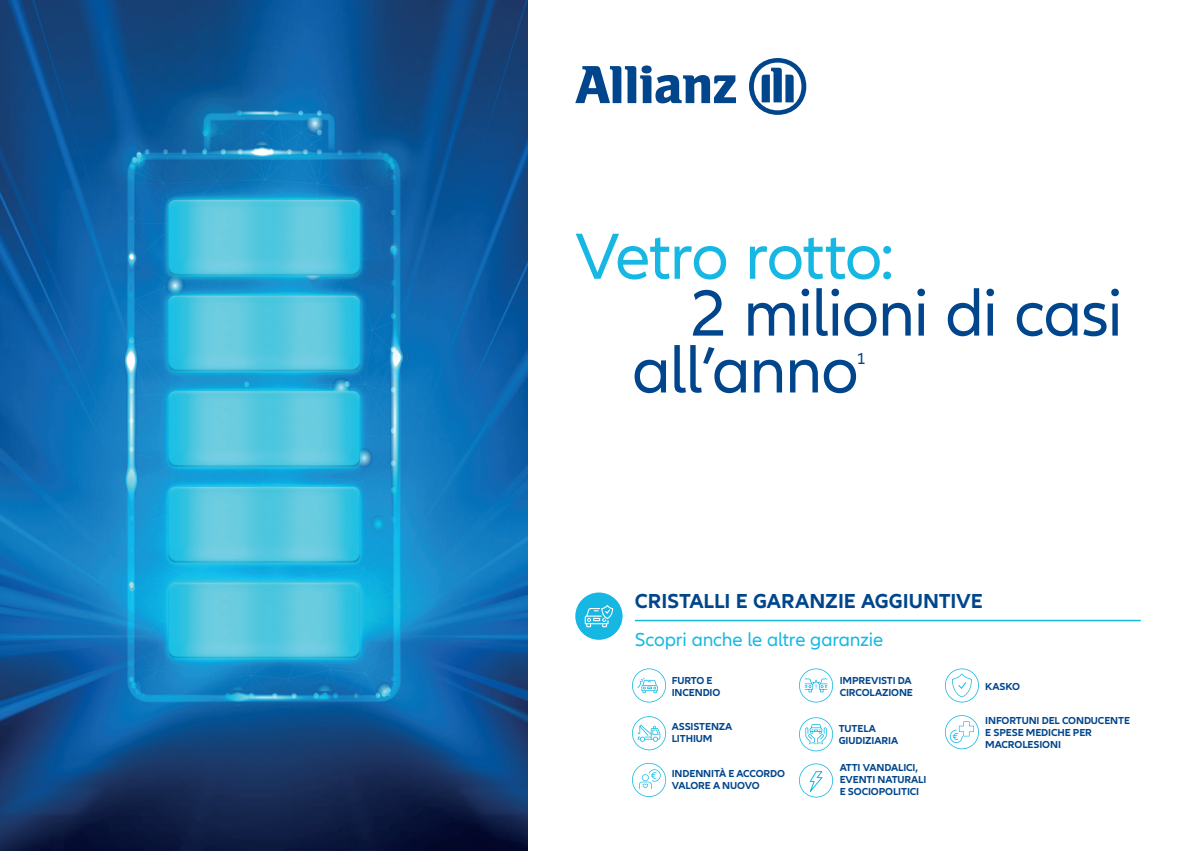
<style>
.page{position:relative;width:1191px;height:851px;background:#fff}
.page>*{position:absolute;margin:0;border:0;box-sizing:border-box;transform-origin:0 0}
.t1{font:67.5px/56.8px "Allianz Neo";letter-spacing:-.02em;color:#01468c}
.t2{font:67.5px "Allianz Neo";letter-spacing:-.02em;color:#16b8e3}
.t3{font:700 21px "Allianz Neo";letter-spacing:-.005em;color:#01468c}
.t4{font:19.5px "Allianz Neo";letter-spacing:-.01em;color:#16b8e3}
.t5{font:16.5px "Allianz Neo";color:#01468c}
.t6{font:700 10.5px/12px "Allianz Neo";letter-spacing:-.01em;color:#01468c}
</style>
<div class="page">
<svg style="left:575px;top:66px;width:161px;height:37px"></svg>
<svg style="left:749px;top:58px;width:57px;height:57px"></svg>
<hr style="left:635px;top:619px;width:505px;height:2px;background:#16b8e3">
<img style="left:0;top:0;width:527px;height:850px">
<svg style="left:945px;top:668px;width:34px;height:34px"></svg>
<div style="left:575px;top:592px;width:47px;height:47px;background:#16b8e3;border-radius:50%"></div>
<svg style="left:632px;top:668px;width:34px;height:34px"></svg>
<svg style="left:799px;top:668px;width:34px;height:34px"></svg>
<svg style="left:945px;top:715px;width:34px;height:34px"></svg>
<svg style="left:799px;top:717px;width:34px;height:34px"></svg>
<svg style="left:632px;top:716px;width:34px;height:34px"></svg>
<svg style="left:632px;top:762px;width:34px;height:34px"></svg>
<svg style="left:799px;top:763px;width:34px;height:34px"></svg>
<svg style="left:584px;top:605px;width:29px;height:22px"></svg>
<h1 class="t2" style="left:575px;top:218px;width:320px">Vetro rotto:</h1>
<h1 class="t1" style="left:632px;top:286px;width:492px;text-indent:59px">2 milioni di casi all’anno</h1>
<h3 class="t5" style="left:857px;top:349px;width:10px">1</h3>
<h2 class="t3" style="left:635px;top:588px;width:349px">CRISTALLI E GARANZIE AGGIUNTIVE</h2>
<h3 class="t4" style="left:635px;top:628px;width:250px">Scopri anche le altre garanzie</h3>
<p class="t6" style="left:671px;top:674px;width:50px">FURTO E<br>INCENDIO</p>
<p class="t6" style="left:985px;top:680px;width:36px">KASKO</p>
<p class="t6" style="left:839px;top:674px;width:75px">IMPREVISTI DA<br>CIRCOLAZIONE</p>
<p class="t6" style="left:671px;top:720px;width:62px">ASSISTENZA<br>LITHIUM</p>
<p class="t6" style="left:671px;top:768px;width:115px">INDENNITÀ E ACCORDO<br>VALORE A NUOVO</p>
<p class="t6" style="left:838px;top:723px;width:61px">TUTELA<br>GIUDIZIARIA</p>
<p class="t6" style="left:839px;top:762px;width:88px">ATTI VANDALICI,<br>EVENTI NATURALI<br>E SOCIOPOLITICI</p>
<p class="t6" style="left:985px;top:714px;width:146px">INFORTUNI DEL CONDUCENTE<br>E SPESE MEDICHE PER<br>MACROLESIONI</p>
</div>
